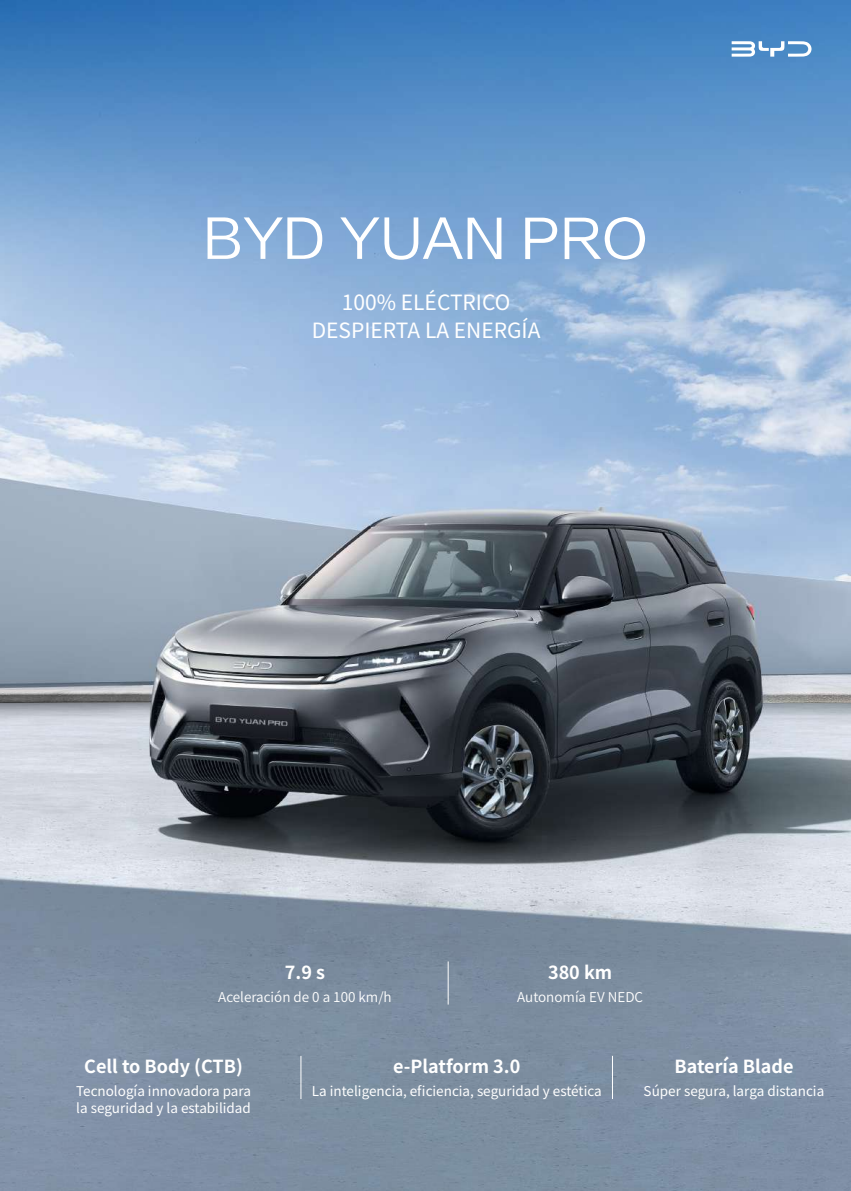
<style>
.page{position:relative;width:851px;height:1191px;background:#fff}
.page>*{position:absolute;margin:0;border:0;box-sizing:border-box;transform-origin:0 0}
.t1{font:52.5px "FZLTHJW GB1 0";color:#fff}
.t2{font:21px/28.5px "Source Han Sans CN";color:#fff;text-align:center}
.t3{font:700 18px "Source Han Sans CN";color:#fff}
.t4{font:13.5px/16.5px "Source Han Sans CN";color:#fff}
.t5{font:13.5px "Source Han Sans CN";color:#fff}
</style>
<div class="page">
<img style="left:0;top:0;width:850px;height:1191px">
<svg style="left:731px;top:41px;width:80px;height:16px"></svg>
<hr style="left:447px;top:961px;width:1px;height:43px;background:#fff">
<hr style="left:300px;top:1055px;width:1px;height:44px;background:#fff">
<hr style="left:612px;top:1055px;width:1px;height:44px;background:#fff">
<h1 class="t1" style="left:203px;top:210px;width:446px">BYD YUAN PRO</h1>
<h2 class="t2" style="left:312px;top:288px;width:230px">100% ELÉCTRICO<br>DESPIERTA LA ENERGÍA</h2>
<h3 class="t3" style="left:285px;top:962px;width:42px">7.9 s</h3>
<h3 class="t3" style="left:548px;top:962px;width:66px">380 km</h3>
<p class="t5" style="left:218px;top:989px;width:175px">Aceleración de 0 a 100 km/h</p>
<p class="t5" style="left:517px;top:989px;width:127px">Autonomía EV NEDC</p>
<h3 class="t3" style="left:84px;top:1056px;width:160px">Cell to Body (CTB)</h3>
<p class="t4" style="left:76px;top:1083px;width:176px">Tecnología innovadora para la seguridad y la estabilidad</p>
<h3 class="t3" style="left:393px;top:1056px;width:128px">e-Platform 3.0</h3>
<p class="t4" style="left:312px;top:1083px;width:291px">La inteligencia, eficiencia, seguridad y estética</p>
<h3 class="t3" style="left:674px;top:1056px;width:120px">Batería Blade</h3>
<p class="t4" style="left:643px;top:1083px;width:182px">Súper segura, larga distancia</p>
</div>
